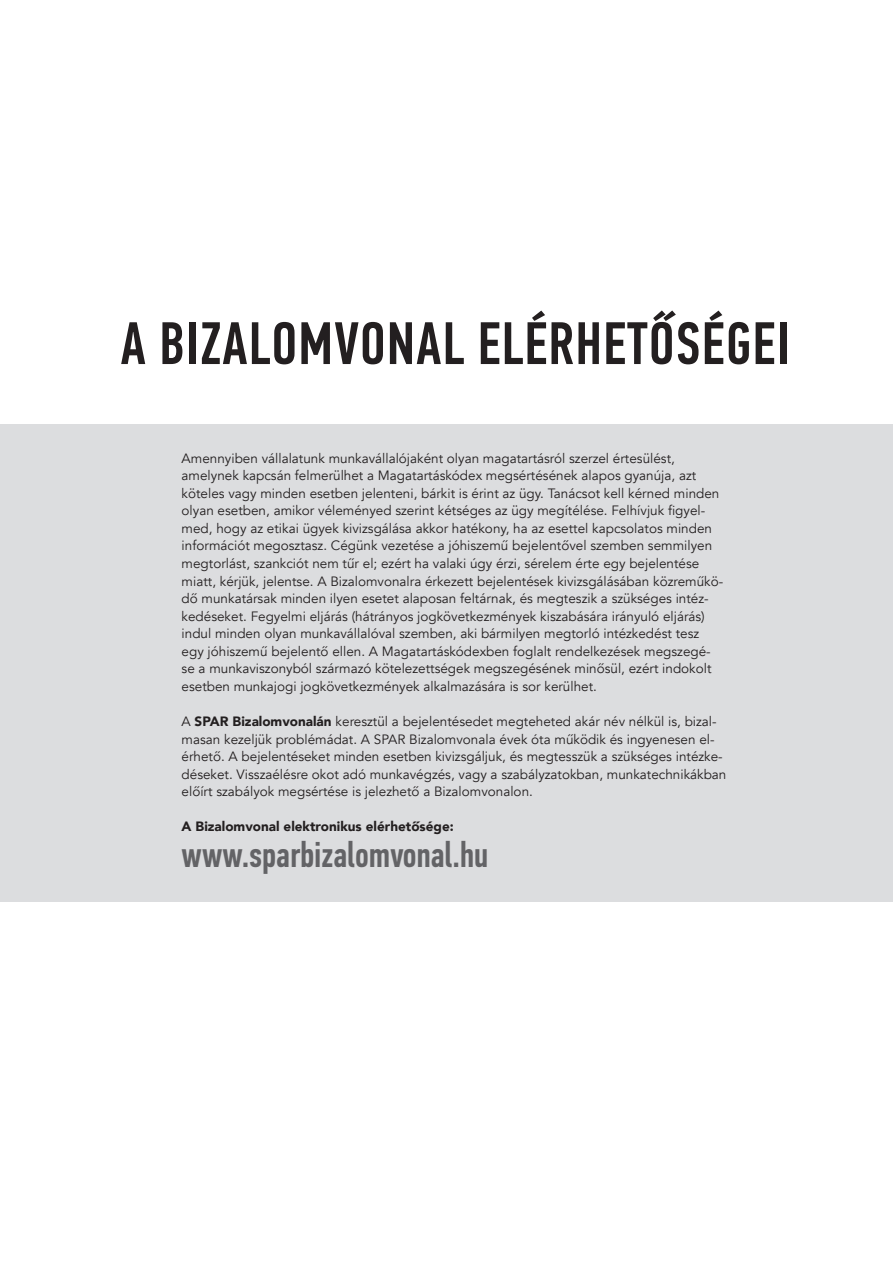
<style>
.page{position:relative;width:893px;height:1263px;background:#fff}
.page>*{position:absolute;margin:0;border:0;box-sizing:border-box;transform-origin:0 0}
.t1{font:500 60px "PFDIN Text Comp Pro";letter-spacing:.02em;color:#231f20}
.t2{font:500 36px "PFDIN Text Comp Pro";color:#636366}
.t3{font:13.5px/17.5px "Avenir";color:#231f20}
.t4{font:900 13.5px "Avenir";color:#231f20}
.s1{font-weight:900}
</style>
<div class="page">
<div style="left:0;top:424px;width:893px;height:477px;background:#dcdddf"></div>
<h1 class="t1" style="left:121px;top:309px;width:670px">A BIZALOMVONAL ELÉRHETŐSÉGEI</h1>
<p class="t3" style="left:182px;top:449px;width:543px">Amennyiben vállalatunk munkavállalójaként olyan magatartásról szerzel értesülést, amelynek kapcsán felmerülhet a Magatartáskódex megsértésének alapos gyanúja, azt köteles vagy minden esetben jelenteni, bárkit is érint az ügy. Tanácsot kell kérned minden olyan esetben, amikor véleményed szerint kétséges az ügy megítélése. Felhívjuk figyel&shy;med, hogy az etikai ügyek kivizsgálása akkor hatékony, ha az esettel kapcsolatos minden információt megosztasz. Cégünk vezetése a jóhiszemű bejelentővel szemben semmilyen megtorlást, szankciót nem tűr el; ezért ha valaki úgy érzi, sérelem érte egy bejelentése miatt, kérjük, jelentse. A Bizalomvonalra érkezett bejelentések kivizsgálásában közreműkö&shy;dő munkatársak minden ilyen esetet alaposan feltárnak, és megteszik a szükséges intéz&shy;kedéseket. Fegyelmi eljárás (hátrányos jogkövetkezmények kiszabására irányuló eljárás) indul minden olyan munkavállalóval szemben, aki bármilyen megtorló intézkedést tesz egy jóhiszemű bejelentő ellen. A Magatartáskódexben foglalt rendelkezések megszegé&shy;se a munkaviszonyból származó kötelezettségek megszegésének minősül, ezért indokolt esetben munkajogi jogkövetkezmények alkalmazására is sor kerülhet.</p>
<p class="t3" style="left:182px;top:713px;width:546px">A <span class="s1">SPAR Bizalomvonalán</span> keresztül a bejelentésedet megteheted akár név nélkül is, bizal&shy;masan kezeljük problémádat. A SPAR Bizalomvonala évek óta működik és ingyenesen el&shy;érhető. A bejelentéseket minden esetben kivizsgáljuk, és megtesszük a szükséges intézke&shy;déseket. Visszaélésre okot adó munkavégzés, vagy a szabályzatokban, munkatechnikákban előírt szabályok megsértése is jelezhető a Bizalomvonalon.</p>
<p class="t4" style="left:182px;top:815px;width:274px">A Bizalomvonal elektronikus elérhetősége:</p>
<h2 class="t2" style="left:182px;top:833px;width:308px">www.sparbizalomvonal.hu</h2>
</div>
